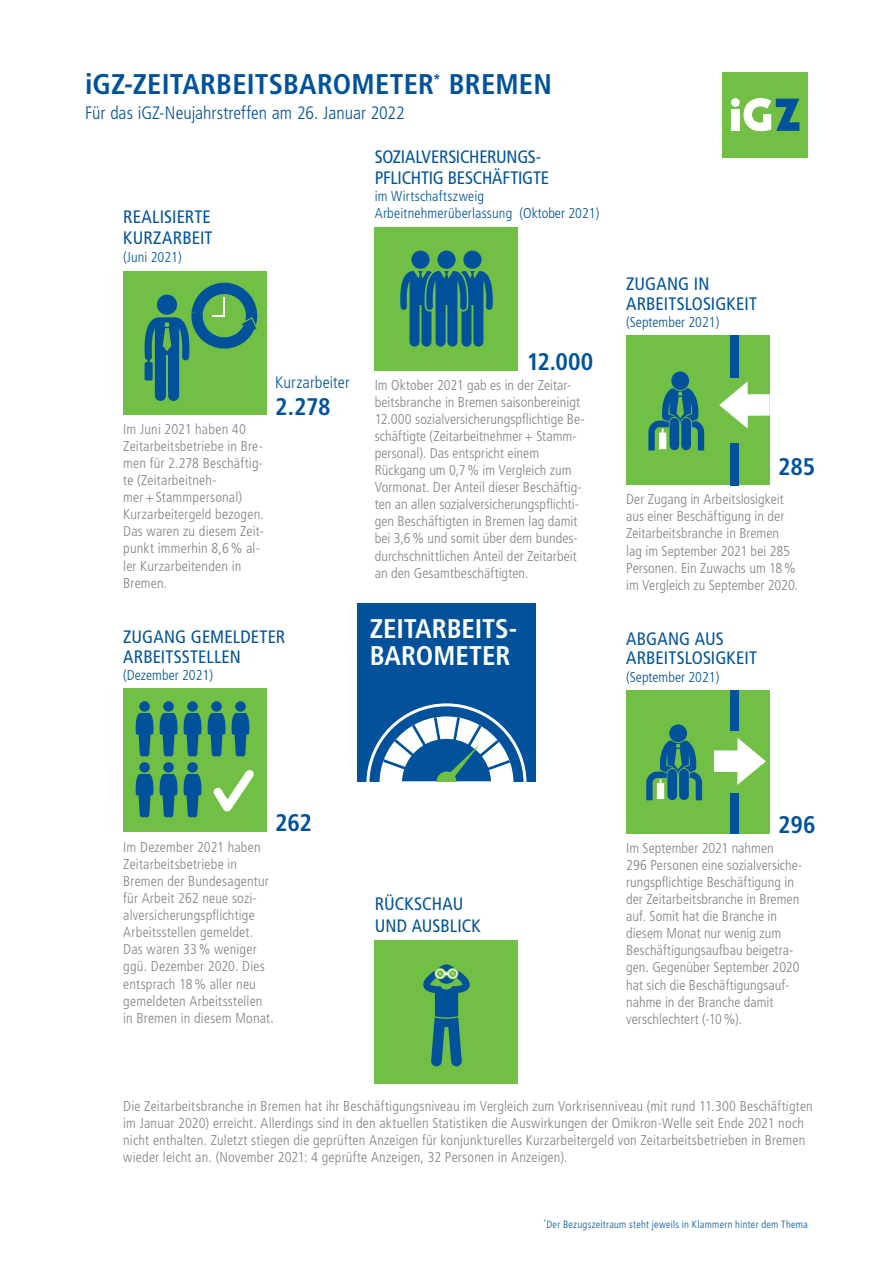
<style>
.page{position:relative;width:893px;height:1263px;background:#fff}
.page>*{position:absolute;margin:0;border:0;box-sizing:border-box;transform-origin:0 0}
.t1{font:700 condensed 28.5px "Frutiger LT Pro";letter-spacing:.005em;color:#01529a}
.t2{font:700 condensed 27px/27px "Frutiger LT Pro";letter-spacing:-.005em;color:#fff}
.t3{font:700 condensed 24px "Frutiger LT Pro";letter-spacing:-.015em;color:#01529a}
.t4{font:condensed 18px/19.8px "Frutiger LT Pro";letter-spacing:.005em;color:#01529a}
.t5{font:condensed 18px "Frutiger LT Pro";letter-spacing:-.015em;color:#01529a}
.t6{font:300 condensed 18px "Frutiger LT Pro";color:#01529a}
.t7{font:300 condensed 16.5px "Frutiger LT Pro";letter-spacing:.005em;color:#01529a}
.t8{font:300 condensed 14.25px/17.1px "Frutiger LT Pro";letter-spacing:.01em;color:#808285}
.t9{font:300 condensed 14.25px/17.1px "Frutiger LT Pro";color:#01529a}
.t10{font:300 condensed 10.5px "Frutiger LT Pro";letter-spacing:.025em;color:#01529a}
</style>
<div class="page">
<div style="left:723px;top:72px;width:85px;height:85px;background:#71bf44"></div>
<svg style="left:743px;top:98px;width:56px;height:33px"></svg>
<div style="left:731px;top:109px;width:9px;height:22px;background:#fff"></div>
<div style="left:731px;top:98px;width:9px;height:9px;background:#fff;border-radius:50%"></div>
<div style="left:375px;top:227px;width:143px;height:143px;background:#71bf44"></div>
<svg style="left:400px;top:251px;width:93px;height:96px"></svg>
<div style="left:626px;top:336px;width:144px;height:149px;background:#71bf44"></div>
<svg style="left:719px;top:381px;width:51px;height:48px"></svg>
<div style="left:671px;top:371px;width:18px;height:19px;background:#01529a;border-radius:50%"></div>
<svg style="left:648px;top:388px;width:56px;height:62px"></svg>
<div style="left:730px;top:336px;width:8px;height:42px;background:#01529a"></div>
<div style="left:730px;top:443px;width:8px;height:42px;background:#01529a"></div>
<div style="left:626px;top:690px;width:144px;height:143px;background:#71bf44"></div>
<div style="left:669px;top:724px;width:18px;height:18px;background:#01529a;border-radius:50%"></div>
<svg style="left:646px;top:741px;width:56px;height:59px"></svg>
<div style="left:730px;top:690px;width:8px;height:40px;background:#01529a"></div>
<div style="left:730px;top:793px;width:8px;height:40px;background:#01529a"></div>
<svg style="left:714px;top:738px;width:52px;height:47px"></svg>
<div style="left:123px;top:271px;width:144px;height:144px;background:#71bf44"></div>
<svg style="left:145px;top:282px;width:113px;height:119px"></svg>
<div style="left:123px;top:688px;width:144px;height:143px;background:#71bf44"></div>
<div style="left:163px;top:701px;width:11px;height:11px;background:#01529a;border-radius:50%"></div>
<div style="left:139px;top:701px;width:11px;height:11px;background:#01529a;border-radius:50%"></div>
<div style="left:187px;top:701px;width:11px;height:11px;background:#01529a;border-radius:50%"></div>
<div style="left:211px;top:701px;width:11px;height:11px;background:#01529a;border-radius:50%"></div>
<div style="left:235px;top:701px;width:11px;height:11px;background:#01529a;border-radius:50%"></div>
<svg style="left:135px;top:713px;width:119px;height:105px"></svg>
<div style="left:375px;top:940px;width:143px;height:144px;background:#71bf44"></div>
<svg style="left:423px;top:964px;width:47px;height:102px"></svg>
<div style="left:357px;top:603px;width:178px;height:178px;background:#01529a"></div>
<hr style="left:379px;top:782px;width:134px;height:1px;background:#01529a">
<svg style="left:366px;top:703px;width:161px;height:78px"></svg>
<p class="t1" style="left:85px;top:67px;width:468px">iGZ-ZEITARBEITSBAROMETER<sup>*</sup> BREMEN</p>
<p class="t6" style="left:85px;top:103px;width:321px">Für das iGZ-Neujahrstreffen am 26. Januar 2022</p>
<p class="t4" style="left:123px;top:207px;width:89px">REALISIERTE</p>
<p class="t4" style="left:123px;top:228px;width:91px">KURZARBEIT</p>
<p class="t9" style="left:123px;top:248px;width:60px">(Juni 2021)</p>
<p class="t5" style="left:375px;top:146px;width:168px">SOZIALVERSICHERUNGS-</p>
<p class="t5" style="left:375px;top:167px;width:176px">PFLICHTIG BESCHÄFTIGTE</p>
<p class="t9" style="left:375px;top:188px;width:226px">im Wirtschaftszweig<br>Arbeitnehmerüberlassung (Oktober 2021)</p>
<p class="t7" style="left:275px;top:372px;width:76px">Kurzarbeiter</p>
<p class="t8" style="left:123px;top:420px;width:142px">Im Juni 2021 haben 40<br>Zeitarbeitsbetriebe in Bre&shy;men für 2.278 Beschäftig&shy;te (Zeitarbeitneh&shy;mer+Stammpersonal)<br>Kurzarbeitergeld bezogen.<br>Das waren zu diesem Zeit&shy;punkt immerhin 8,6% al&shy;ler Kurzarbeitenden in<br>Bremen.</p>
<p class="t3" style="left:275px;top:392px;width:57px">2.278</p>
<p class="t4" style="left:123px;top:627px;width:163px">ZUGANG GEMELDETER<br>ARBEITSSTELLEN</p>
<p class="t9" style="left:123px;top:666px;width:91px">(Dezember 2021)</p>
<p class="t3" style="left:527px;top:348px;width:68px">12.000</p>
<p class="t8" style="left:375px;top:376px;width:211px">Im Oktober 2021 gab es in der Zeitar&shy;beitsbranche in Bremen saisonbereinigt 12.000 sozialversicherungspflichtige Be&shy;schäftigte (Zeitarbeitnehmer+ Stamm&shy;personal). Das entspricht einem Rückgang um 0,7% im Vergleich zum Vormonat. Der Anteil dieser Beschäftig&shy;ten an allen sozialversicherungspflichti&shy;gen Beschäftigten in Bremen lag damit bei 3,6% und somit über dem bundes&shy;durchschnittlichen Anteil der Zeitarbeit an den Gesamtbeschäftigten.</p>
<p class="t2" style="left:370px;top:615px;width:149px">ZEITARBEITS-<br>BAROMETER</p>
<p class="t4" style="left:626px;top:274px;width:85px">ZUGANG IN</p>
<p class="t4" style="left:626px;top:294px;width:132px">ARBEITSLOSIGKEIT</p>
<p class="t9" style="left:626px;top:314px;width:95px">(September 2021)</p>
<p class="t3" style="left:778px;top:452px;width:38px">285</p>
<p class="t8" style="left:626px;top:491px;width:173px">Der Zugang in Arbeitslosigkeit aus einer Beschäftigung in der<br>Zeitarbeitsbranche in Bremen lag im September 2021 bei 285<br>Personen. Ein Zuwachs um 18% im Vergleich zu September 2020.</p>
<p class="t4" style="left:626px;top:629px;width:99px">ABGANG AUS</p>
<p class="t4" style="left:626px;top:648px;width:132px">ARBEITSLOSIGKEIT</p>
<p class="t9" style="left:626px;top:668px;width:95px">(September 2021)</p>
<p class="t3" style="left:275px;top:809px;width:38px">262</p>
<p class="t3" style="left:778px;top:810px;width:39px">296</p>
<p class="t8" style="left:123px;top:838px;width:152px">Im Dezember 2021 haben<br>Zeitarbeitsbetriebe in<br>Bremen der Bundesagentur für Arbeit 262 neue sozi&shy;alversicherungspflichtige<br>Arbeitsstellen gemeldet.<br>Das waren 33% weniger ggü. Dezember 2020. Dies entsprach 18% aller neu gemeldeten Arbeitsstellen in Bremen in diesem Monat.</p>
<p class="t4" style="left:375px;top:893px;width:108px;line-height:21.6px">RÜCKSCHAU<br>UND AUSBLICK</p>
<p class="t8" style="left:626px;top:839px;width:178px">Im September 2021 nahmen<br>296 Personen eine sozialversiche&shy;rungspflichtige Beschäftigung in der Zeitarbeitsbranche in Bremen auf. Somit hat die Branche in diesem Monat nur wenig zum<br>Beschäftigungsaufbau beigetra&shy;gen. Gegenüber September 2020 hat sich die Beschäftigungsauf&shy;nahme in der Branche damit verschlechtert (-10%).</p>
<p class="t8" style="left:123px;top:1097px;width:691px">Die Zeitarbeitsbranche in Bremen hat ihr Beschäftigungsniveau im Vergleich zum Vorkrisenniveau (mit rund 11.300 Beschäftigten im Januar 2020) erreicht. Allerdings sind in den aktuellen Statistiken die Auswirkungen der Omikron-Welle seit Ende 2021 noch nicht enthalten. Zuletzt stiegen die geprüften Anzeigen für konjunkturelles Kurzarbeitergeld von Zeitarbeitsbetrieben in Bremen wieder leicht an. (November 2021: 4 geprüfte Anzeigen, 32 Personen in Anzeigen).</p>
<p class="t10" style="left:543px;top:1218px;width:266px"><sup>*</sup>Der Bezugszeitraum steht jeweils in Klammern hinter dem Thema</p>
</div>
